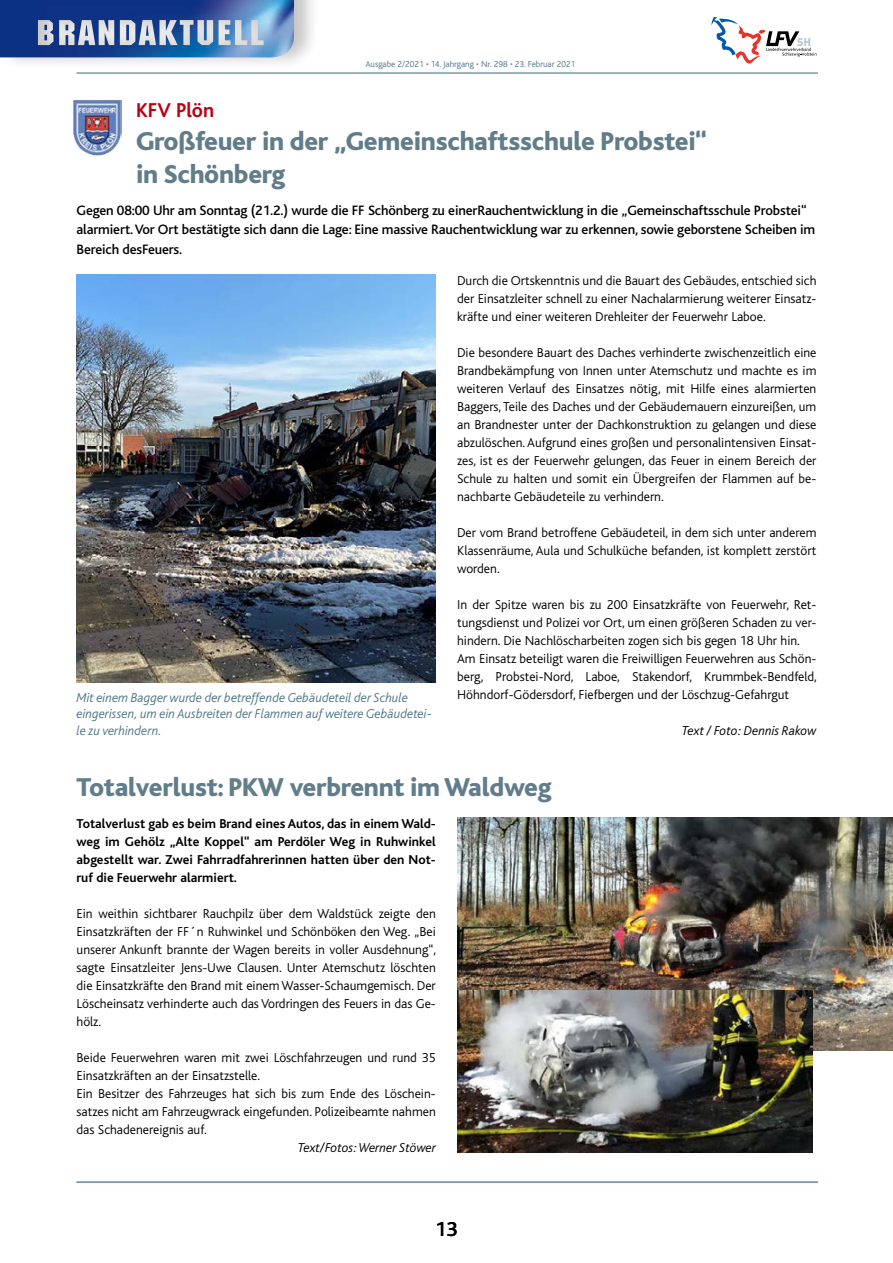
<style>
.page{position:relative;width:893px;height:1263px;background:#fff}
.page>*{position:absolute;margin:0;border:0;box-sizing:border-box;transform-origin:0 0}
.t1{font:800 27px/33px "Bliss";letter-spacing:-.01em;color:#617d8a}
.t2{font:700 21px "Bliss";color:#bb0013}
.t3{font:500 21px "Bliss";color:#000}
.t4{font:500 14.25px/19.5px "Bliss";letter-spacing:-.01em;color:#000}
.t5{font:300 13.5px/18px "Bliss";color:#000;text-align:justify}
.t6{font:700 13.5px/18px "Bliss";color:#000;text-align:justify}
.t7{font:italic 300 13.5px/16.5px "Bliss";color:#4f7686}
.t8{font:italic 300 13.5px "Bliss";color:#000}
.t9{font:300 9px "Bliss";color:#4f7686}
</style>
<div class="page">
<hr style="left:77px;top:1181px;width:741px;height:2px;background:#789bad">
<hr style="left:77px;top:72px;width:741px;height:2px;background:#789bad">
<svg style="left:711px;top:17px;width:105px;height:47px"></svg>
<div style="left:0;top:0;width:320px;height:71px;background:#000;opacity:.22"></div>
<img style="left:0;top:0;width:294px;height:57px">
<img style="left:77px;top:274px;width:359px;height:408px">
<img style="left:73px;top:100px;width:48px;height:56px">
<img style="left:457px;top:817px;width:436px;height:233px">
<img style="left:457px;top:991px;width:355px;height:161px">
<p class="t9" style="left:365px;top:59px;width:211px">Ausgabe 2/2021 • 14. Jahrgang • Nr. 298 • 23. Februar 2021</p>
<h2 class="t2" style="left:136px;top:99px;width:80px">KFV Plön</h2>
<h1 class="t1" style="left:136px;top:125px;width:572px">Großfeuer in der „Gemeinschaftsschule Probstei“ in Schönberg</h1>
<p class="t4" style="left:77px;top:201px;width:740px">Gegen 08:00 Uhr am Sonntag (21.2.) wurde die FF Schönberg zu einerRauchentwicklung in die „Gemeinschaftsschule Probstei“ alarmiert. Vor Ort bestätigte sich dann die Lage: Eine massive Rauchentwicklung war zu erkennen, sowie geborstene Scheiben im<br>Bereich desFeuers.</p>
<p class="t5" style="left:457px;top:271px;width:361px">Durch die Ortskenntnis und die Bauart des Gebäudes, entschied sich der Einsatzleiter schnell zu einer Nachalarmierung weiterer Einsatz&shy;kräfte und einer weiteren Drehleiter der Feuerwehr Laboe.</p>
<p class="t5" style="left:457px;top:343px;width:361px">Die besondere Bauart des Daches verhinderte zwischenzeitlich eine Brandbekämpfung von Innen unter Atemschutz und machte es im weiteren Verlauf des Einsatzes nötig, mit Hilfe eines alarmierten Baggers, Teile des Daches und der Gebäudemauern einzureißen, um an Brandnester unter der Dachkonstruktion zu gelangen und diese abzulöschen. Aufgrund eines großen und personalintensiven Einsat&shy;zes, ist es der Feuerwehr gelungen, das Feuer in einem Bereich der Schule zu halten und somit ein Übergreifen der Flammen auf be&shy;nachbarte Gebäudeteile zu verhindern.</p>
<p class="t5" style="left:457px;top:523px;width:361px">Der vom Brand betroffene Gebäudeteil, in dem sich unter anderem Klassenräume, Aula und Schulküche befanden, ist komplett zerstört worden.</p>
<p class="t5" style="left:457px;top:595px;width:361px;text-align:left">In der Spitze waren bis zu 200 Einsatzkräfte von Feuerwehr, Ret&shy;tungsdienst und Polizei vor Ort, um einen größeren Schaden zu ver&shy;hindern. Die Nachlöscharbeiten zogen sich bis gegen 18 Uhr hin.<br>Am Einsatz beteiligt waren die Freiwilligen Feuerwehren aus Schön&shy;berg, Probstei-Nord, Laboe, Stakendorf, Krummbek-Bendfeld, Höhndorf-Gödersdorf, Fiefbergen und der Löschzug-Gefahrgut</p>
<p class="t8" style="left:682px;top:723px;width:136px">Text / Foto: Dennis Rakow</p>
<p class="t7" style="left:77px;top:689px;width:357px">Mit einem Bagger wurde der betreffende Gebäudeteil der Schule eingerissen, um ein Ausbreiten der Flammen auf weitere Gebäudetei&shy;le zu verhindern.</p>
<h1 class="t1" style="left:77px;top:771px;width:477px">Totalverlust: PKW verbrennt im Waldweg</h1>
<p class="t6" style="left:77px;top:815px;width:361px">Totalverlust gab es beim Brand eines Autos, das in einem Wald&shy;weg im Gehölz „Alte Koppel“ am Perdöler Weg in Ruhwinkel abgestellt war. Zwei Fahrradfahrerinnen hatten über den Not&shy;ruf die Feuerwehr alarmiert.</p>
<p class="t5" style="left:77px;top:905px;width:361px">Ein weithin sichtbarer Rauchpilz über dem Waldstück zeigte den Einsatzkräften der FF´n Ruhwinkel und Schönböken den Weg. „Bei unserer Ankunft brannte der Wagen bereits in voller Ausdehnung“, sagte Einsatzleiter Jens-Uwe Clausen. Unter Atemschutz löschten die Einsatzkräfte den Brand mit einem Wasser-Schaumgemisch. Der Löscheinsatz verhinderte auch das Vordringen des Feuers in das Ge&shy;hölz.</p>
<p class="t5" style="left:77px;top:1048px;width:361px;text-align:left">Beide Feuerwehren waren mit zwei Löschfahrzeugen und rund 35<br>Einsatzkräften an der Einsatzstelle.<br>Ein Besitzer des Fahrzeuges hat sich bis zum Ende des Löschein&shy;satzes nicht am Fahrzeugwrack eingefunden. Polizeibeamte nahmen das Schadenereignis auf.</p>
<p class="t8" style="left:298px;top:1140px;width:139px">Text/Fotos: Werner Stöwer</p>
<h2 class="t3" style="left:435px;top:1218px;width:24px">13</h2>
</div>
